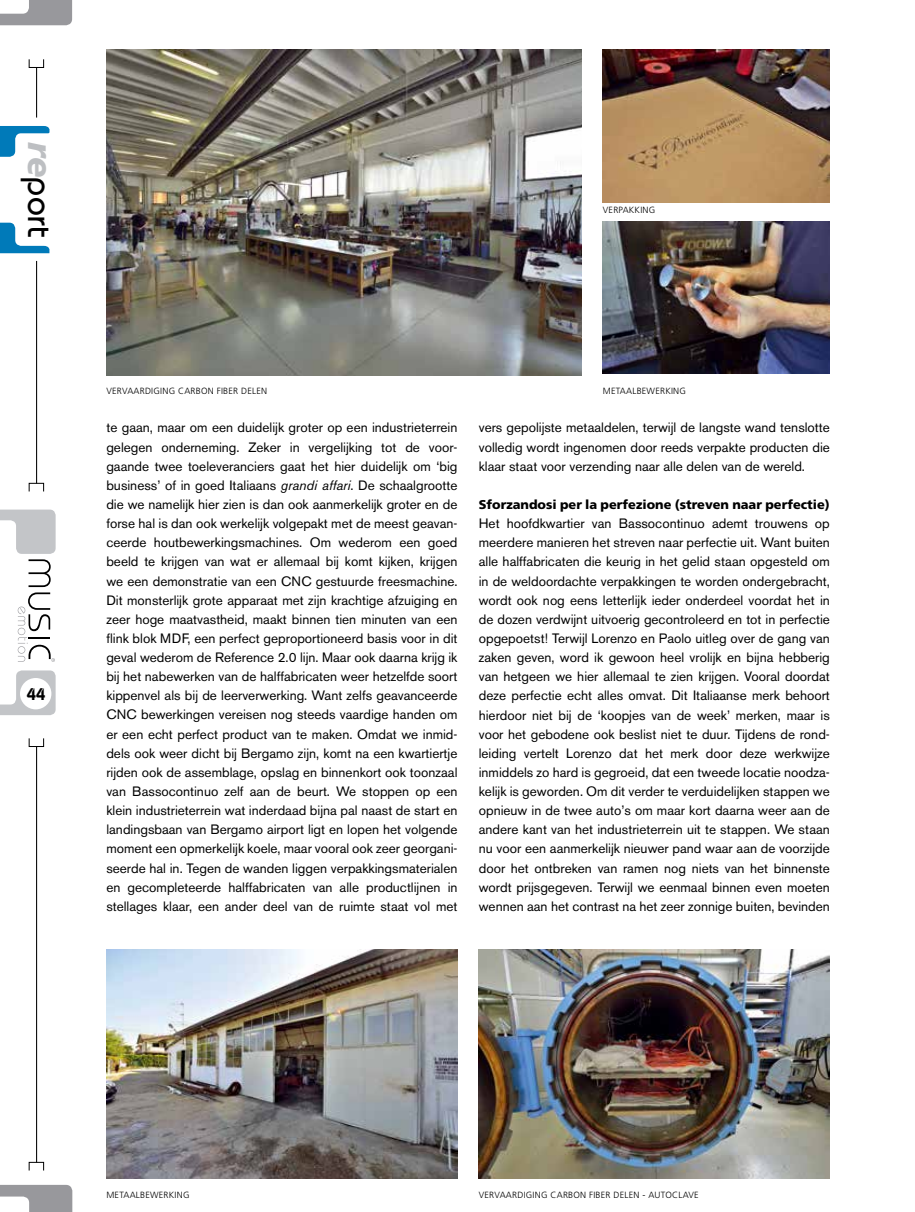
<style>
.page{position:relative;width:915px;height:1212px;background:#fff}
.page>*{position:absolute;margin:0;border:0;box-sizing:border-box;transform-origin:0 0}
.t1{font:500 33.9px "Bauhaus";color:#000}
.t2{font:600 16.95px "Bauhaus";color:#000}
.t3{font:13.5px/19.2px "Akzidenz Grotesk BE";color:#000;text-align:justify}
.t4{font:900 12.75px "Frutiger";color:#000}
.t5{font:300 9px "Frutiger";letter-spacing:.025em;color:#000}
.s1{font-family:"Frutiger";font-weight:900;font-style:italic;color:#bdbfc2}
.s2{font-style:italic}
</style>
<div class="page">
<img style="left:106px;top:949px;width:351px;height:229px">
<img style="left:478px;top:949px;width:351px;height:229px">
<img style="left:106px;top:49px;width:475px;height:326px">
<img style="left:602px;top:50px;width:227px;height:153px">
<img style="left:602px;top:222px;width:227px;height:151px">
<svg style="left:0;top:0;width:72px;height:25px"></svg>
<svg style="left:0;top:670px;width:56px;height:45px"></svg>
<svg style="left:0;top:1185px;width:72px;height:27px"></svg>
<hr style="left:36px;top:67px;width:1px;height:51px;background:#000">
<div style="left:29px;top:59px;width:15px;height:9px;border:1px solid #000"></div>
<hr style="left:36px;top:746px;width:1px;height:416px;background:#000">
<div style="left:29px;top:738px;width:15px;height:9px;border:1px solid #000"></div>
<div style="left:29px;top:1162px;width:15px;height:9px;border:1px solid #000"></div>
<div style="left:20px;top:678px;width:31px;height:31px;background:#fff;border-radius:50%"></div>
<div style="left:29px;top:483px;width:15px;height:9px;border:1px solid #000"></div>
<hr style="left:36px;top:261px;width:1px;height:222px;background:#000">
<svg style="left:0;top:223px;width:49px;height:30px"></svg>
<svg style="left:0;top:126px;width:49px;height:31px"></svg>
<svg style="left:0;top:510px;width:56px;height:152px"></svg>
<h1 class="t1" style="left:60px;top:142px;width:96px;rotate:90deg"><span class="s1">re</span>port</h1>
<p class="t5" style="left:602px;top:205px;width:54px">VERPAKKING</p>
<p class="t2" style="left:27px;top:684px;width:20px">44</p>
<p class="t5" style="left:106px;top:386px;width:162px">VERVAARDIGING CARBON FIBER DELEN</p>
<p class="t5" style="left:602px;top:386px;width:85px">METAALBEWERKING</p>
<p class="t3" style="left:106px;top:418px;width:352px">te gaan, maar om een duidelijk groter op een industrieterrein gelegen onderneming. Zeker in vergelijking tot de voor&shy;gaande twee toeleveranciers gaat het hier duidelijk om ‘big business’ of in goed Italiaans <span class="s2">grandi affari</span>. De schaalgrootte die we namelijk hier zien is dan ook aanmerkelijk groter en de forse hal is dan ook werkelijk volgepakt met de meest geavan&shy;ceerde houtbewerkingsmachines. Om wederom een goed beeld te krijgen van wat er allemaal bij komt kijken, krijgen we een demonstratie van een CNC gestuurde freesmachine.<br>Dit monsterlijk grote apparaat met zijn krachtige afzuiging en zeer hoge maatvastheid, maakt binnen tien minuten van een flink blok MDF, een perfect geproportioneerd basis voor in dit geval wederom de Reference 2.0 lijn. Maar ook daarna krijg ik bij het nabewerken van de halffabricaten weer hetzelfde soort kippenvel als bij de leerverwerking. Want zelfs geavanceerde CNC bewerkingen vereisen nog steeds vaardige handen om er een echt perfect product van te maken. Omdat we inmid&shy;dels ook weer dicht bij Bergamo zijn, komt na een kwartiertje rijden ook de assemblage, opslag en binnenkort ook toonzaal van Bassocontinuo zelf aan de beurt. We stoppen op een klein industrieterrein wat inderdaad bijna pal naast de start en landingsbaan van Bergamo airport ligt en lopen het volgende moment een opmerkelijk koele, maar vooral ook zeer georgani&shy;seerde hal in. Tegen de wanden liggen verpakkingsmaterialen en gecompleteerde halffabricaten van alle productlijnen in stellages klaar, een ander deel van de ruimte staat vol met</p>
<p class="t3" style="left:478px;top:418px;width:352px">vers gepolijste metaaldelen, terwijl de langste wand tenslotte volledig wordt ingenomen door reeds verpakte producten die klaar staat voor verzending naar alle delen van de wereld.</p>
<p class="t4" style="left:478px;top:497px;width:352px">Sforzandosi per la perfezione (streven naar perfectie)</p>
<p class="t3" style="left:478px;top:514px;width:352px">Het hoofdkwartier van Bassocontinuo ademt trouwens op meerdere manieren het streven naar perfectie uit. Want buiten alle halffabricaten die keurig in het gelid staan opgesteld om in de weldoordachte verpakkingen te worden ondergebracht, wordt ook nog eens letterlijk ieder onderdeel voordat het in de dozen verdwijnt uitvoerig gecontroleerd en tot in perfectie opgepoetst! Terwijl Lorenzo en Paolo uitleg over de gang van zaken geven, word ik gewoon heel vrolijk en bijna hebberig van hetgeen we hier allemaal te zien krijgen. Vooral doordat deze perfectie echt alles omvat. Dit Italiaanse merk behoort hierdoor niet bij de ‘koopjes van de week’ merken, maar is voor het gebodene ook beslist niet te duur. Tijdens de rond&shy;leiding vertelt Lorenzo dat het merk door deze werkwijze inmiddels zo hard is gegroeid, dat een tweede locatie noodza&shy;kelijk is geworden. Om dit verder te verduidelijken stappen we opnieuw in de twee auto’s om maar kort daarna weer aan de andere kant van het industrieterrein uit te stappen. We staan nu voor een aanmerkelijk nieuwer pand waar aan de voorzijde door het ontbreken van ramen nog niets van het binnenste wordt prijsgegeven. Terwijl we eenmaal binnen even moeten wennen aan het contrast na het zeer zonnige buiten, bevinden</p>
<p class="t5" style="left:106px;top:1190px;width:85px">METAALBEWERKING</p>
<p class="t5" style="left:478px;top:1190px;width:221px">VERVAARDIGING CARBON FIBER DELEN - AUTOCLAVE</p>
</div>
